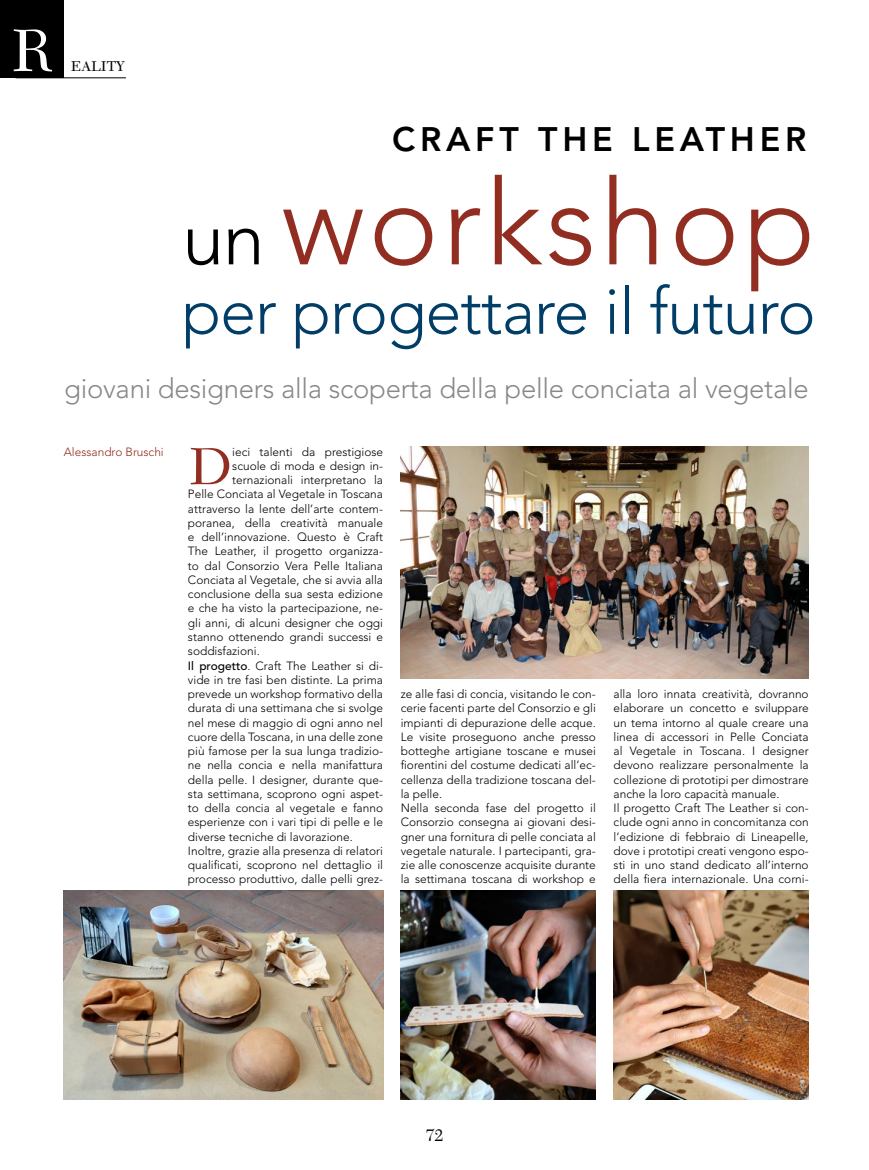
<style>
.page{position:relative;width:869px;height:1170px;background:#fff}
.page>*{position:absolute;margin:0;border:0;box-sizing:border-box;transform-origin:0 0}
.t1{font:300 118.38px "Avenir LT";letter-spacing:.03em;color:#922e21}
.t2{font:300 64.62px "Avenir LT";letter-spacing:-.015em;color:#003e68}
.t3{font:62.5px "New Caledonia";color:#fff}
.t4{font:54.38px "New Caledonia";color:#922e21}
.t5{font:800 33.75px "Avenir LT";letter-spacing:.14em;color:#000}
.t6{font:300 27.5px "Avenir LT";letter-spacing:-.01em;color:#87888a}
.t7{font:17.5px "New Caledonia";color:#000}
.t8{font:15px "New Caledonia";color:#000}
.t9{font:300 11.88px/14.2px "Avenir LT";color:#000}
.t10{font:300 11.88px "Avenir LT";color:#922e21}
.s1{font-size:75.38px;color:#000}
.s2{font-weight:500}
</style>
<div class="page">
<hr style="left:16px;top:78px;width:110px;height:1px;background:#000">
<div style="left:0;top:0;width:64px;height:78px;background:#000"></div>
<img style="left:400px;top:447px;width:408px;height:231px">
<img style="left:64px;top:890px;width:319px;height:208px">
<img style="left:400px;top:890px;width:195px;height:208px">
<img style="left:613px;top:890px;width:195px;height:208px">
<h3 class="t3" style="left:10px;top:15px;width:44px">R</h3>
<p class="t8" style="left:71px;top:57px;width:10px">ealit</p>
<p class="t8" style="left:116px;top:57px;width:10px">y</p>
<h3 class="t5" style="left:392px;top:119px;width:286px">CRAFT THE LEAT</h3>
<h3 class="t5" style="left:729px;top:119px;width:53px">HER</h3>
<h1 class="t1" style="left:182px;top:154px;width:634px"><span class="s1">un</span> workshop</h1>
<h2 class="t2" style="left:182px;top:273px;width:635px">per progettare il futuro</h2>
<h3 class="t6" style="left:64px;top:372px;width:745px">giovani designers alla scoperta della pelle conciata al vegetale</h3>
<p class="t10" style="left:64px;top:444px;width:101px">Alessandro Bruschi</p>
<h3 class="t4" style="left:188px;top:435px;width:46px">D</h3>
<p class="t9" style="left:232px;top:444px;width:152px">ieci talenti da prestigiose</p>
<p class="t9" style="left:232px;top:458px;width:152px">scuole di moda e design in-</p>
<p class="t9" style="left:232px;top:473px;width:152px">ternazionali interpretano la</p>
<p class="t9" style="left:188px;top:487px;width:196px">Pelle Conciata al Vegetale in Toscana</p>
<p class="t9" style="left:188px;top:501px;width:196px">attraverso la lente dell’arte contem-</p>
<p class="t9" style="left:188px;top:515px;width:196px">poranea, della creatività manuale</p>
<p class="t9" style="left:188px;top:530px;width:196px">e dell’innovazione. Questo è Craft</p>
<p class="t9" style="left:188px;top:544px;width:196px">The Leather, il progetto organizza-</p>
<p class="t9" style="left:188px;top:558px;width:196px">to dal Consorzio Vera Pelle Italiana</p>
<p class="t9" style="left:188px;top:572px;width:196px">Conciata al Vegetale, che si avvia alla</p>
<p class="t9" style="left:188px;top:587px;width:196px">conclusione della sua sesta edizione</p>
<p class="t9" style="left:188px;top:601px;width:196px">e che ha visto la partecipazione, ne-</p>
<p class="t9" style="left:188px;top:615px;width:196px">gli anni, di alcuni designer che oggi</p>
<p class="t9" style="left:188px;top:629px;width:196px">stanno ottenendo grandi successi e</p>
<p class="t9" style="left:188px;top:644px;width:73px">soddisfazioni.</p>
<p class="t9" style="left:188px;top:658px;width:196px"><span class="s2">Il progetto</span>. Craft The Leather si di-</p>
<p class="t9" style="left:188px;top:672px;width:196px">vide in tre fasi ben distinte. La prima</p>
<p class="t9" style="left:188px;top:686px;width:196px">prevede un workshop formativo della</p>
<p class="t9" style="left:188px;top:701px;width:196px">durata di una settimana che si svolge</p>
<p class="t9" style="left:188px;top:715px;width:196px">nel mese di maggio di ogni anno nel</p>
<p class="t9" style="left:188px;top:729px;width:196px">cuore della Toscana, in una delle zone</p>
<p class="t9" style="left:188px;top:743px;width:196px">più famose per la sua lunga tradizio-</p>
<p class="t9" style="left:188px;top:758px;width:196px">ne nella concia e nella manifattura</p>
<p class="t9" style="left:188px;top:772px;width:196px">della pelle. I designer, durante que-</p>
<p class="t9" style="left:188px;top:786px;width:196px">sta settimana, scoprono ogni aspet-</p>
<p class="t9" style="left:188px;top:800px;width:196px">to della concia al vegetale e fanno</p>
<p class="t9" style="left:188px;top:815px;width:196px">esperienze con i vari tipi di pelle e le</p>
<p class="t9" style="left:188px;top:829px;width:166px">diverse tecniche di lavorazione.</p>
<p class="t9" style="left:188px;top:843px;width:196px">Inoltre, grazie alla presenza di relatori</p>
<p class="t9" style="left:188px;top:857px;width:196px">qualificati, scoprono nel dettaglio il</p>
<p class="t9" style="left:188px;top:872px;width:196px">processo produttivo, dalle pelli grez-</p>
<p class="t9" style="left:400px;top:686px;width:196px">ze alle fasi di concia, visitando le con&shy;cerie facenti parte del Consorzio e gli impianti di depurazione delle acque.<br>Le visite proseguono anche presso botteghe artigiane toscane e musei fiorentini del costume dedicati all’ec&shy;cellenza della tradizione toscana del&shy;la pelle.<br>Nella seconda fase del progetto il Consorzio consegna ai giovani desi&shy;gner una fornitura di pelle conciata al vegetale naturale. I partecipanti, gra&shy;zie alle conoscenze acquisite durante la settimana toscana di workshop e</p>
<p class="t9" style="left:613px;top:686px;width:196px">alla loro innata creatività, dovranno elaborare un concetto e sviluppare un tema intorno al quale creare una linea di accessori in Pelle Conciata al Vegetale in Toscana. I designer devono realizzare personalmente la collezione di prototipi per dimostrare anche la loro capacità manuale.<br>Il progetto Craft The Leather si con&shy;clude ogni anno in concomitanza con l’edizione di febbraio di Lineapelle, dove i prototipi creati vengono espo&shy;sti in uno stand dedicato all’interno della fiera internazionale. Una corni-</p>
<h3 class="t7" style="left:425px;top:1124px;width:19px">72</h3>
</div>
